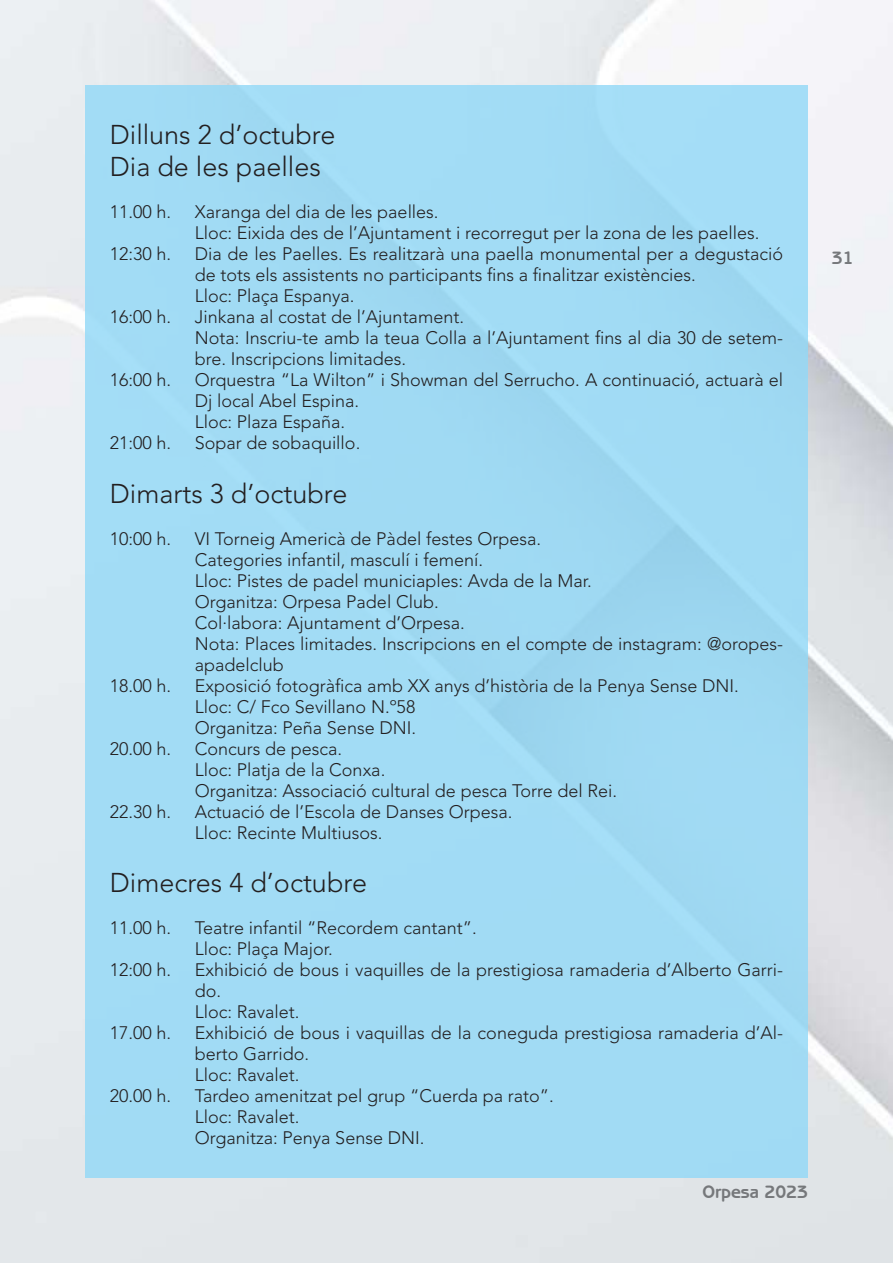
<style>
.page{position:relative;width:893px;height:1263px;background:#fff}
.page>*{position:absolute;margin:0;border:0;box-sizing:border-box;transform-origin:0 0}
.t1{font:300 27px/32.4px "Avenir LT Std";color:#231f20}
.t2{font:300 18px/21px "Avenir LT Std";color:#231f20}
.t3{font:700 18px "Benguiat Gothic IT Cby BT";color:#76787b}
</style>
<div class="page">
<div style="left:85px;top:85px;width:723px;height:1093px;background:#a1dbf4"></div>
<h1 class="t1" style="left:110px;top:118px;width:227px">Dilluns 2 d’octubre<br>Dia de les paelles</h1>
<p class="t2" style="left:110px;top:201px;width:63px">11.00 h.</p>
<p class="t2" style="left:195px;top:201px;width:566px">Xaranga del dia de les paelles.<br>Lloc: Eixida des de l’Ajuntament i recorregut per la zona de les paelles.</p>
<p class="t2" style="left:110px;top:243px;width:63px">12:30 h.</p>
<p class="t2" style="left:195px;top:243px;width:590px">Dia de les Paelles. Es realitzarà una paella monumental per a degustació de tots els assistents no participants fins a finalitzar existències.<br>Lloc: Plaça Espanya.</p>
<p class="t2" style="left:110px;top:306px;width:63px">16:00 h.</p>
<p class="t2" style="left:195px;top:306px;width:590px">Jinkana al costat de l’Ajuntament.<br>Nota: Inscriu-te amb la teua Colla a l’Ajuntament fins al dia 30 de setem&shy;bre. Inscripcions limitades.</p>
<p class="t2" style="left:110px;top:369px;width:63px">16:00 h.</p>
<p class="t2" style="left:195px;top:369px;width:590px">Orquestra “La Wilton” i Showman del Serrucho. A continuació, actuarà el<br>Dj local Abel Espina.<br>Lloc: Plaza España.</p>
<p class="t2" style="left:110px;top:432px;width:63px">21:00 h.</p>
<p class="t2" style="left:195px;top:432px;width:167px">Sopar de sobaquillo.</p>
<h1 class="t1" style="left:110px;top:477px;width:239px">Dimarts 3 d’octubre</h1>
<p class="t2" style="left:110px;top:528px;width:63px">10:00 h.</p>
<p class="t2" style="left:195px;top:528px;width:590px">VI Torneig Americà de Pàdel festes Orpesa.<br>Categories infantil, masculí i femení.<br>Lloc: Pistes de padel municiaples: Avda de la Mar.<br>Organitza: Orpesa Padel Club.<br>Col·labora: Ajuntament d’Orpesa.<br>Nota: Places limitades. Inscripcions en el compte de instagram: @oropes&shy;apadelclub</p>
<p class="t2" style="left:110px;top:675px;width:63px">18.00 h.</p>
<p class="t2" style="left:195px;top:675px;width:545px">Exposició fotogràfica amb XX anys d’història de la Penya Sense DNI.<br>Lloc: C/ Fco Sevillano N.º58<br>Organitza: Peña Sense DNI.</p>
<p class="t2" style="left:110px;top:738px;width:63px">20.00 h.</p>
<p class="t2" style="left:195px;top:738px;width:424px">Concurs de pesca.<br>Lloc: Platja de la Conxa.<br>Organitza: Associació cultural de pesca Torre del Rei.</p>
<p class="t2" style="left:110px;top:801px;width:63px">22.30 h.</p>
<p class="t2" style="left:195px;top:801px;width:319px">Actuació de l’Escola de Danses Orpesa.<br>Lloc: Recinte Multiusos.</p>
<h1 class="t1" style="left:110px;top:867px;width:259px">Dimecres 4 d’octubre</h1>
<p class="t2" style="left:110px;top:917px;width:63px">11.00 h.</p>
<p class="t2" style="left:195px;top:917px;width:283px">Teatre infantil “Recordem cantant”.<br>Lloc: Plaça Major.</p>
<p class="t2" style="left:110px;top:959px;width:63px">12:00 h.</p>
<p class="t2" style="left:195px;top:959px;width:590px">Exhibició de bous i vaquilles de la prestigiosa ramaderia d’Alberto Garri&shy;do.<br>Lloc: Ravalet.</p>
<p class="t2" style="left:110px;top:1022px;width:63px">17.00 h.</p>
<p class="t2" style="left:195px;top:1022px;width:590px">Exhibició de bous i vaquillas de la coneguda prestigiosa ramaderia d’Al&shy;berto Garrido.<br>Lloc: Ravalet.</p>
<p class="t2" style="left:110px;top:1085px;width:63px">20.00 h.</p>
<p class="t2" style="left:195px;top:1085px;width:360px">Tardeo amenitzat pel grup “Cuerda pa rato”.<br>Lloc: Ravalet.<br>Organitza: Penya Sense DNI.</p>
<p class="t3" style="left:702px;top:1181px;width:107px">Orpesa 2023</p>
<p class="t3" style="left:832px;top:246px;width:23px">31</p>
</div>
